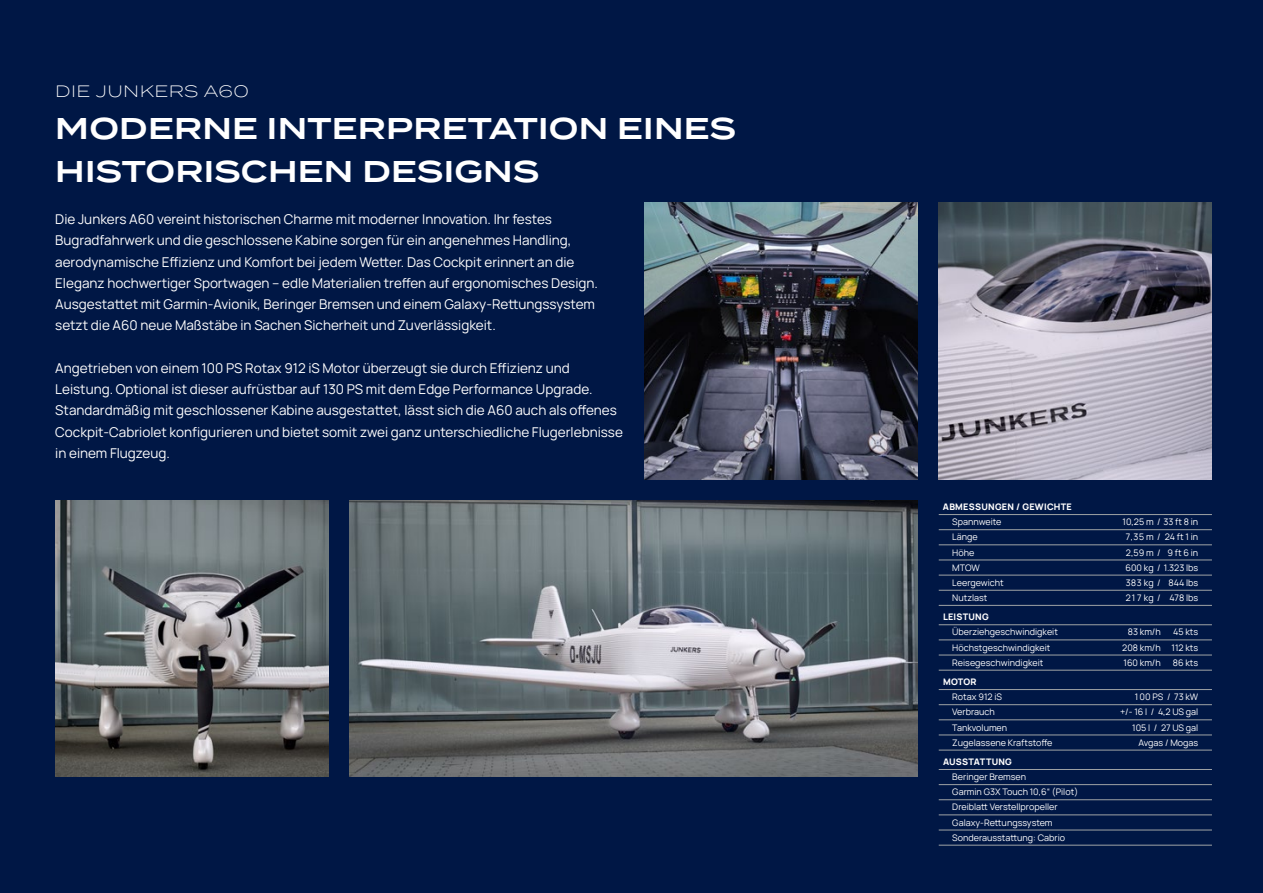
<style>
.page{position:relative;width:1263px;height:893px;background:#001745}
.page>*{position:absolute;margin:0;border:0;box-sizing:border-box;transform-origin:0 0}
.t1{font:600 30px/42.5px "Termina";letter-spacing:.01em;color:#fff}
.t2{font:300 16.5px "Termina";letter-spacing:.02em;color:#fff}
.t3{font:13.5px/21.3px "Manrope";color:#fff}
.t4{font:9px/15.1px "Manrope";color:#fff}
.t5{font:800 9px "Manrope";letter-spacing:.025em;color:#fff}
</style>
<div class="page">
<img style="left:644px;top:203px;width:273px;height:276px">
<img style="left:939px;top:203px;width:273px;height:276px">
<img style="left:350px;top:500px;width:567px;height:277px">
<hr style="left:939px;top:514px;width:273px;height:1px;background:#9fa3a5">
<hr style="left:939px;top:529px;width:273px;height:1px;background:#9fa3a5">
<hr style="left:939px;top:544px;width:273px;height:1px;background:#9fa3a5">
<hr style="left:939px;top:560px;width:273px;height:1px;background:#9fa3a5">
<hr style="left:939px;top:575px;width:273px;height:1px;background:#9fa3a5">
<hr style="left:939px;top:590px;width:273px;height:1px;background:#9fa3a5">
<hr style="left:939px;top:605px;width:273px;height:1px;background:#9fa3a5">
<hr style="left:939px;top:624px;width:273px;height:1px;background:#9fa3a5">
<hr style="left:939px;top:639px;width:273px;height:1px;background:#9fa3a5">
<hr style="left:939px;top:655px;width:273px;height:1px;background:#9fa3a5">
<hr style="left:939px;top:670px;width:273px;height:1px;background:#9fa3a5">
<hr style="left:939px;top:689px;width:273px;height:1px;background:#9fa3a5">
<hr style="left:939px;top:704px;width:273px;height:1px;background:#9fa3a5">
<hr style="left:939px;top:719px;width:273px;height:1px;background:#9fa3a5">
<hr style="left:939px;top:735px;width:273px;height:1px;background:#9fa3a5">
<hr style="left:939px;top:750px;width:273px;height:1px;background:#9fa3a5">
<hr style="left:939px;top:769px;width:273px;height:1px;background:#9fa3a5">
<hr style="left:939px;top:784px;width:273px;height:1px;background:#9fa3a5">
<hr style="left:939px;top:799px;width:273px;height:1px;background:#9fa3a5">
<hr style="left:939px;top:814px;width:273px;height:1px;background:#9fa3a5">
<hr style="left:939px;top:830px;width:273px;height:1px;background:#9fa3a5">
<hr style="left:939px;top:845px;width:273px;height:1px;background:#9fa3a5">
<img style="left:55px;top:500px;width:273px;height:277px">
<p class="t2" style="left:55px;top:79px;width:195px">DIE JUNKERS A60</p>
<h1 class="t1" style="left:55px;top:107px;width:682px">MODERNE INTERPRETATION EINES<br>HISTORISCHEN DESIGNS</h1>
<p class="t3" style="left:55px;top:208px;width:544px">Die Junkers A60 vereint historischen Charme mit moderner Innovation. Ihr festes Bugradfahrwerk und die geschlossene Kabine sorgen für ein angenehmes Handling, aerodynamische Effizienz und Komfort bei jedem Wetter. Das Cockpit erinnert an die Eleganz hochwertiger Sportwagen – edle Materialien treffen auf ergonomisches Design.<br>Ausgestattet mit Garmin-Avionik, Beringer Bremsen und einem Galaxy-Rettungssystem setzt die A60 neue Maßstäbe in Sachen Sicherheit und Zuverlässigkeit.</p>
<p class="t3" style="left:55px;top:357px;width:569px">Angetrieben von einem 100 PS Rotax 912 iS Motor überzeugt sie durch Effizienz und Leistung. Optional ist dieser aufrüstbar auf 130 PS mit dem Edge Performance Upgrade.<br>Standardmäßig mit geschlossener Kabine ausgestattet, lässt sich die A60 auch als offenes Cockpit-Cabriolet konfigurieren und bietet somit zwei ganz unterschiedliche Flugerlebnisse in einem Flugzeug.</p>
<p class="t5" style="left:943px;top:499px;width:130px">ABMESSUNGEN / GEWICHTE</p>
<p class="t4" style="left:952px;top:514px;width:51px">Spannweite</p>
<p class="t4" style="left:1122px;top:514px;width:77px">10,25 m / 33 ft 8 in</p>
<p class="t4" style="left:952px;top:529px;width:27px">Länge</p>
<p class="t4" style="left:1125px;top:529px;width:75px">7,35 m / 24 ft 1 in</p>
<p class="t4" style="left:952px;top:544px;width:24px">Höhe</p>
<p class="t4" style="left:1126px;top:544px;width:74px">2,59 m / 9 ft 6 in</p>
<p class="t4" style="left:952px;top:559px;width:29px">MTOW</p>
<p class="t4" style="left:1125px;top:559px;width:74px">600 kg / 1.323 lbs</p>
<p class="t4" style="left:952px;top:574px;width:53px">Leergewicht</p>
<p class="t4" style="left:1125px;top:574px;width:74px">383 kg / 844 lbs</p>
<p class="t4" style="left:952px;top:590px;width:37px">Nutzlast</p>
<p class="t4" style="left:1125px;top:590px;width:74px">217 kg / 478 lbs</p>
<p class="t5" style="left:943px;top:609px;width:47px">LEISTUNG</p>
<p class="t4" style="left:952px;top:624px;width:107px">Überziehgeschwindigkeit</p>
<p class="t4" style="left:1128px;top:624px;width:34px">83 km/h</p>
<p class="t4" style="left:1173px;top:624px;width:27px">45 kts</p>
<p class="t4" style="left:952px;top:639px;width:100px">Höchstgeschwindigkeit</p>
<p class="t4" style="left:1122px;top:639px;width:78px">208 km/h 112 kts</p>
<p class="t4" style="left:952px;top:654px;width:93px">Reisegeschwindigkeit</p>
<p class="t4" style="left:1123px;top:654px;width:39px">160 km/h</p>
<p class="t4" style="left:1173px;top:654px;width:27px">86 kts</p>
<p class="t5" style="left:943px;top:674px;width:35px">MOTOR</p>
<p class="t4" style="left:952px;top:689px;width:51px">Rotax 912 iS</p>
<p class="t4" style="left:1134px;top:689px;width:66px">100 PS / 73 kW</p>
<p class="t4" style="left:952px;top:704px;width:44px">Verbrauch</p>
<p class="t4" style="left:1120px;top:704px;width:80px">+/- 16 l / 4,2 US gal</p>
<p class="t4" style="left:952px;top:719px;width:56px">Tankvolumen</p>
<p class="t4" style="left:1132px;top:719px;width:68px">105 l / 27 US gal</p>
<p class="t4" style="left:952px;top:734px;width:102px">Zugelassene Kraftstoffe</p>
<p class="t4" style="left:1138px;top:734px;width:61px">Avgas / Mogas</p>
<p class="t5" style="left:943px;top:754px;width:70px">AUSSTATTUNG</p>
<p class="t4" style="left:952px;top:769px;width:127px">Beringer Bremsen<br>Garmin G3X Touch 10,6“ (Pilot)<br>Dreiblatt Verstellpropeller<br>Galaxy-Rettungssystem<br>Sonderausstattung: Cabrio</p>
</div>
